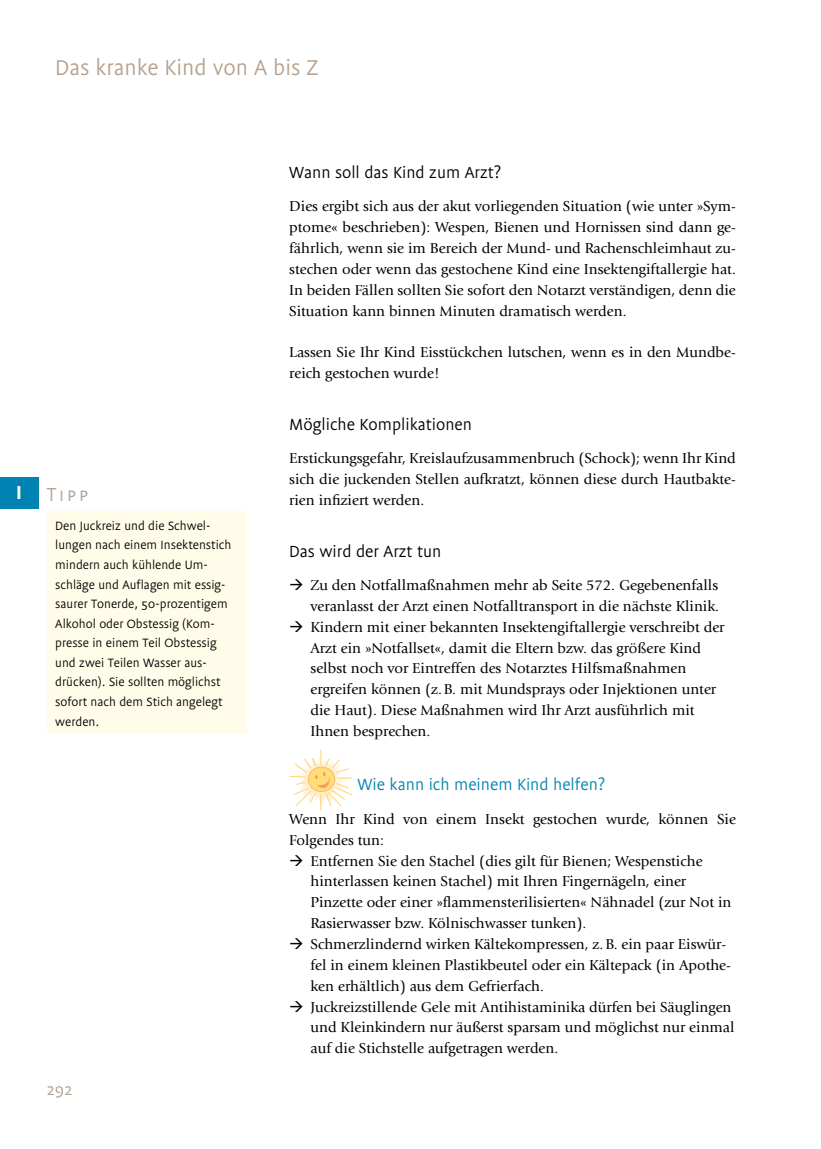
<style>
.page{position:relative;width:821px;height:1149px;background:#fff}
.page>*{position:absolute;margin:0;border:0;box-sizing:border-box;transform-origin:0 0}
.t1{font:24px "Flex";color:#b5a18f}
.t2{font:21px "Flex";color:#b5a18f}
.t3{font:700 21px "Flex";color:#fff}
.t4{font:18px "Flex";color:#000}
.t5{font:18px "Flex";color:#0082b2}
.t6{font:18px "Flex";color:#b5a18f}
.t7{font:15px/20.9px "Giovanni Std";color:#000;text-align:justify}
.t8{font:13.5px/19.5px "Flex";color:#000}
</style>
<div class="page">
<div style="left:0;top:477px;width:38px;height:32px;background:#0082b2"></div>
<svg style="left:289px;top:749px;width:63px;height:61px"></svg>
<div style="left:47px;top:511px;width:200px;height:222px;background:#fffde9"></div>
<h1 class="t1" style="left:55px;top:54px;width:265px">Das kranke Kind von A bis Z</h1>
<h2 class="t3" style="left:16px;top:479px;width:7px">I</h2>
<h2 class="t2" style="left:47px;top:482px;width:43px">Tipp</h2>
<p class="t8" style="left:55px;top:515px;width:178px">Den Juckreiz und die Schwel&shy;lungen nach einem Insektenstich mindern auch kühlende Um&shy;schläge und Auflagen mit essig&shy;saurer Tonerde, 50-pro-zentigem<br>Alkohol oder Obstessig (Kom&shy;presse in einem Teil Obstessig und zwei Teilen Wasser aus&shy;drücken). Sie sollten möglichst sofort nach dem Stich angelegt werden.</p>
<p class="t6" style="left:47px;top:1078px;width:27px">292</p>
<p class="t4" style="left:289px;top:162px;width:214px">Wann soll das Kind zum Arzt?</p>
<p class="t7" style="left:289px;top:196px;width:448px">Dies ergibt sich aus der akut vorliegenden Situation (wie unter »Sym&shy;ptome« beschrieben): Wespen, Bienen und Hornissen sind dann ge&shy;fährlich, wenn sie im Bereich der Mund- und Rachenschleimhaut zu&shy;stechen oder wenn das gestochene Kind eine Insektengiftallergie hat.<br>In beiden Fällen sollten Sie sofort den Notarzt verständigen, denn die Situation kann binnen Minuten dramatisch werden.</p>
<p class="t7" style="left:289px;top:341px;width:448px">Lassen Sie Ihr Kind Eisstückchen lutschen, wenn es in den Mundbe&shy;reich gestochen wurde!</p>
<p class="t4" style="left:289px;top:414px;width:184px">Mögliche Komplikationen</p>
<p class="t7" style="left:289px;top:447px;width:448px">Erstickungsgefahr, Kreislaufzusammenbruch (Schock); wenn Ihr Kind sich die juckenden Stellen aufkratzt, können diese durch Hautbakte&shy;rien infiziert werden.</p>
<p class="t4" style="left:289px;top:541px;width:153px">Das wird der Arzt tun</p>
<p class="t7" style="left:310px;top:574px;width:415px;text-align:left">Zu den Notfallmaßnahmen mehr ab Seite 572. Gegebenenfalls veranlasst der Arzt einen Notfalltransport in die nächste Klinik.<br>Kindern mit einer bekannten Insektengiftallergie verschreibt der Arzt ein »Notfallset«, damit die Eltern bzw. das größere Kind selbst noch vor Eintreffen des Notarztes Hilfsmaßnahmen ergreifen können (z.B. mit Mundsprays oder Injektionen unter die Haut). Diese Maßnahmen wird Ihr Arzt ausführlich mit Ihnen besprechen.</p>
<p class="t5" style="left:357px;top:774px;width:250px">Wie kann ich meinem Kind helfen?</p>
<p class="t7" style="left:289px;top:808px;width:448px">Wenn Ihr Kind von einem Insekt gestochen wurde, können Sie</p>
<p class="t7" style="left:289px;top:829px;width:96px">Folgendes tun:</p>
<p class="t7" style="left:310px;top:850px;width:393px">Entfernen Sie den Stachel (dies gilt für Bienen; Wespenstiche</p>
<p class="t7" style="left:310px;top:871px;width:377px">hinterlassen keinen Stachel) mit Ihren Fingernägeln, einer</p>
<p class="t7" style="left:310px;top:891px;width:422px">Pinzette oder einer »flammensterilisierten« Nähnadel (zur Not in</p>
<p class="t7" style="left:310px;top:912px;width:277px">Rasierwasser bzw. Kölnischwasser tunken).</p>
<p class="t7" style="left:310px;top:933px;width:417px">Schmerzlindernd wirken Kältekompressen, z.B. ein paar Eiswür-</p>
<p class="t7" style="left:310px;top:954px;width:422px">fel in einem kleinen Plastikbeutel oder ein Kältepack (in Apothe-</p>
<p class="t7" style="left:310px;top:975px;width:235px">ken erhältlich) aus dem Gefrierfach.</p>
<p class="t7" style="left:310px;top:996px;width:422px">Juckreizstillende Gele mit Antihistaminika dürfen bei Säuglingen</p>
<p class="t7" style="left:310px;top:1016px;width:425px">und Kleinkindern nur äußerst sparsam und möglichst nur einmal</p>
<p class="t7" style="left:310px;top:1037px;width:249px">auf die Stichstelle aufgetragen werden.</p>
</div>
